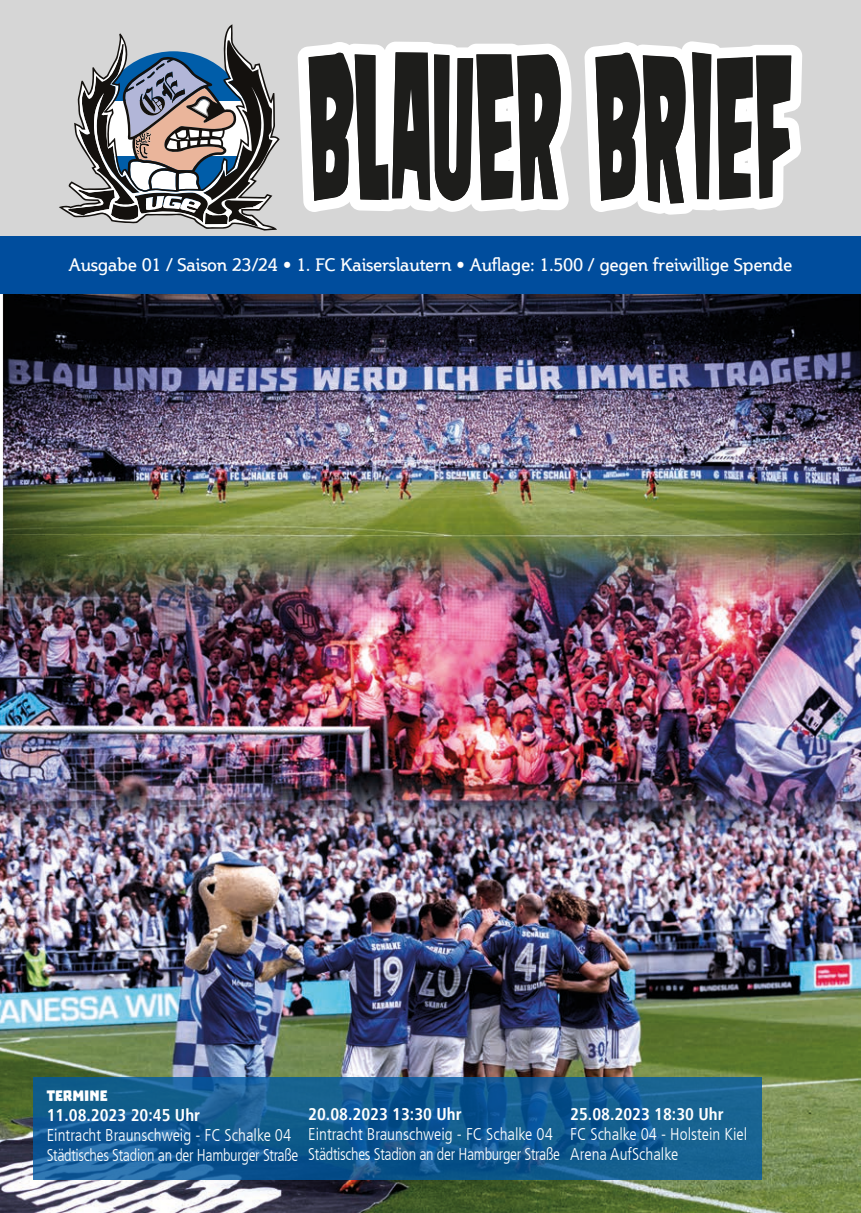
<style>
.page{position:relative;width:861px;height:1213px;background:#fff}
.page>*{position:absolute;margin:0;border:0;box-sizing:border-box;transform-origin:0 0}
.t1{font:18px "Steinem";color:#fff}
.t2{font:300 condensed 17px/20px "Frutiger LT";letter-spacing:-.02em;color:#fff}
.t3{font:700 condensed 17px "Frutiger LT";color:#fff}
.t4{font:300 condensed 17px/20px "Frutiger LT";color:#fff}
.t5{font:17px "Troika";color:#fff}
</style>
<div class="page">
<img style="left:0;top:294px;width:861px;height:918px">
<svg style="left:33px;top:1076px;width:729px;height:102px;background:#135b91"></svg>
<div style="left:0;top:0;width:861px;height:241px;background:#d6d6d6"></div>
<div style="left:0;top:237px;width:861px;height:57px;background:#004d9d"></div>
<svg style="left:59px;top:24px;width:221px;height:206px"></svg>
<svg style="left:584px;top:41px;width:218px;height:174px;background:#858584"></svg>
<svg style="left:297px;top:42px;width:275px;height:170px;background:#858584"></svg>
<p class="t1" style="left:69px;top:255px;width:724px">Ausgabe 01 / Saison 23/24 • 1. FC Kaiserslautern • Auflage: 1.500 / gegen freiwillige Spende</p>
<p class="t5" style="left:47px;top:1085px;width:62px">TERMINE</p>
<p class="t3" style="left:47px;top:1104px;width:155px">11.08.2023 20:45 Uhr</p>
<p class="t2" style="left:47px;top:1124px;width:253px">Eintracht Braunschweig - FC Schalke 04<br>Städtisches Stadion an der Hamburger Straße</p>
<p class="t3" style="left:308px;top:1103px;width:155px">20.08.2023 13:30 Uhr</p>
<p class="t2" style="left:308px;top:1124px;width:253px">Eintracht Braunschweig - FC Schalke 04<br>Städtisches Stadion an der Hamburger Straße</p>
<p class="t3" style="left:570px;top:1104px;width:155px">25.08.2023 18:30 Uhr</p>
<p class="t4" style="left:570px;top:1124px;width:178px">FC Schalke 04 - Holstein Kiel<br>Arena AufSchalke</p>
</div>
